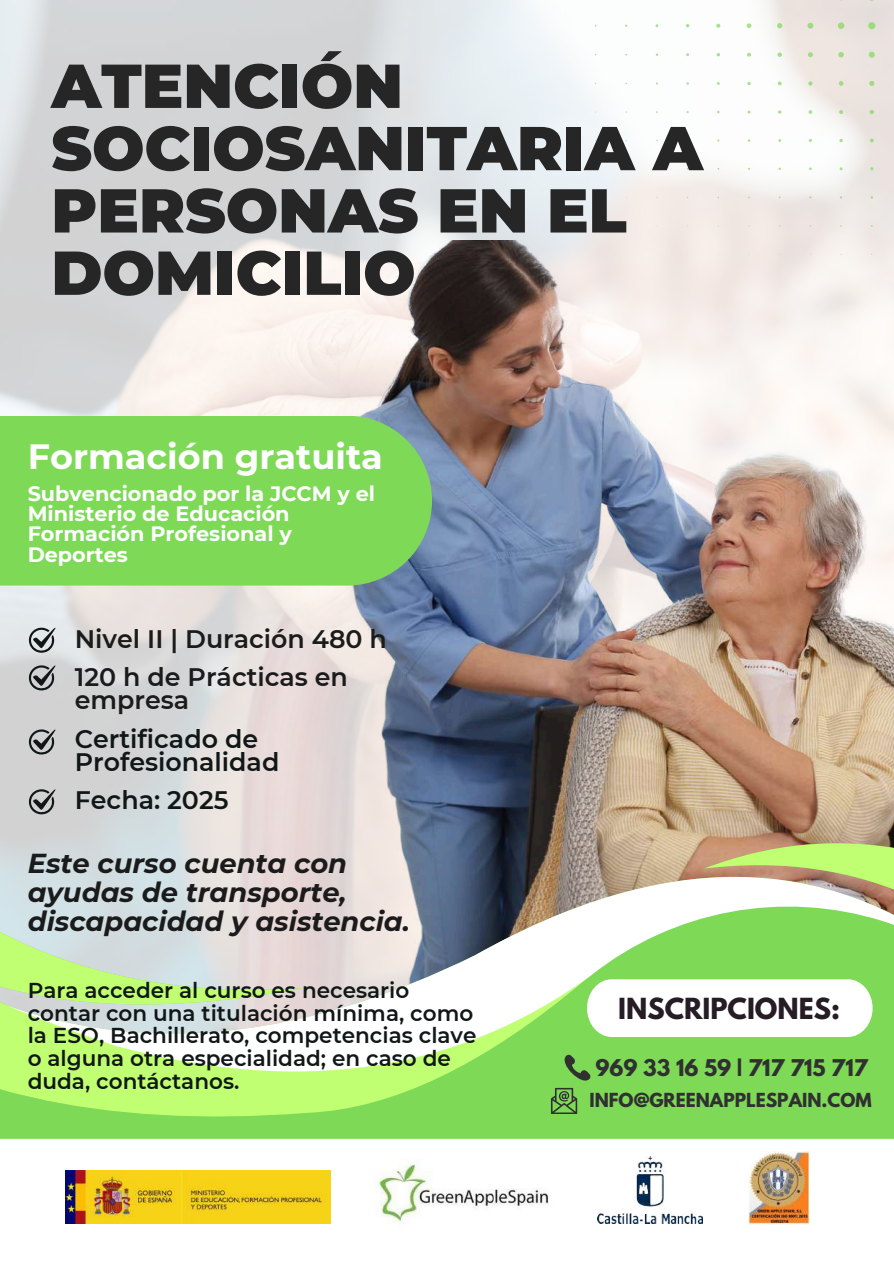
<style>
.page{position:relative;width:894px;height:1264px;background:#fff}
.page>*{position:absolute;margin:0;border:0;box-sizing:border-box;transform-origin:0 0}
.t1{font:900 61.8px/62.2px "Montserrat";color:#262626}
.t2{font:700 35.1px "Montserrat";color:#fff}
.t3{font:italic 700 27.3px/28.8px "Montserrat";color:#1b1b1b}
.t4{font:700 25.8px "League Spartan";color:#261c25}
.t5{font:600 25.35px/38px "Montserrat";color:#1b1b1b}
.t6{font:600 25.35px/23.7px "Montserrat";color:#111717}
.t7{font:600 21.6px/22.8px "Montserrat";color:#111717}
.t8{font:700 20.7px/20.2px "Montserrat";color:#fff}
.t9{font:700 20.4px "League Spartan";color:#303030}
.t10{font:700 17.1px "League Spartan";color:#303030}
</style>
<div class="page">
<img style="left:597px;top:1156px;width:105px;height:67px">
<img style="left:375px;top:1159px;width:174px;height:63px">
<img style="left:748px;top:1151px;width:61px;height:73px">
<img style="left:65px;top:1170px;width:265px;height:53px">
<img style="left:183px;top:240px;width:710px;height:536px">
<svg style="left:302px;top:776px;width:591px;height:73px;background:#9a908b"></svg>
<div style="left:0;top:1113px;width:893px;height:25px;background:#7ed957"></div>
<svg style="left:0;top:1028px;width:591px;height:100px;background:#92e45f"></svg>
<svg style="left:7px;top:849px;width:544px;height:247px"></svg>
<svg style="left:0;top:776px;width:302px;height:252px;background:#d7e0d1"></svg>
<svg style="left:594px;top:0;width:299px;height:255px"></svg>
<svg style="left:28px;top:627px;width:28px;height:26px"></svg>
<svg style="left:28px;top:665px;width:28px;height:25px"></svg>
<svg style="left:28px;top:788px;width:28px;height:26px"></svg>
<svg style="left:28px;top:729px;width:28px;height:25px"></svg>
<svg style="left:551px;top:819px;width:342px;height:294px"></svg>
<div style="left:0;top:415px;width:432px;height:170px;background:#7ed957"></div>
<h1 class="t1" style="left:51px;top:55px;width:653px">ATENCIÓN<br>SOCIOSANITARIA A<br>PERSONAS EN EL<br>DOMICILIO</h1>
<h2 class="t2" style="left:28px;top:435px;width:356px">Formación gratuita</h2>
<p class="t8" style="left:28px;top:483px;width:349px">Subvencionado por la JCCM y el<br>Ministerio de Educación<br>Formación Profesional y<br>Deportes</p>
<p class="t5" style="left:75px;top:619px;width:313px">Nivel II | Duración 480 h<br>120 h de Prácticas en</p>
<p class="t5" style="left:75px;top:681px;width:116px">empresa</p>
<p class="t6" style="left:75px;top:726px;width:206px">Certificado de<br>Profesionalidad</p>
<p class="t6" style="left:75px;top:788px;width:155px">Fecha: 2025</p>
<p class="t3" style="left:28px;top:849px;width:384px">Este curso cuenta con ayudas de transporte, discapacidad y asistencia.</p>
<p class="t7" style="left:28px;top:978px;width:450px">Para acceder al curso es necesario contar con una titulación mínima, como la ESO, Bachillerato, competencias clave o alguna otra especialidad; en caso de duda, contáctanos.</p>
<p class="t4" style="left:618px;top:995px;width:223px">INSCRIPCIONES:</p>
<p class="t9" style="left:595px;top:1058px;width:274px">969 33 16 59 | 717 715 717</p>
<p class="t10" style="left:589px;top:1091px;width:283px">INFO@GREENAPPLESPAIN.COM</p>
</div>
